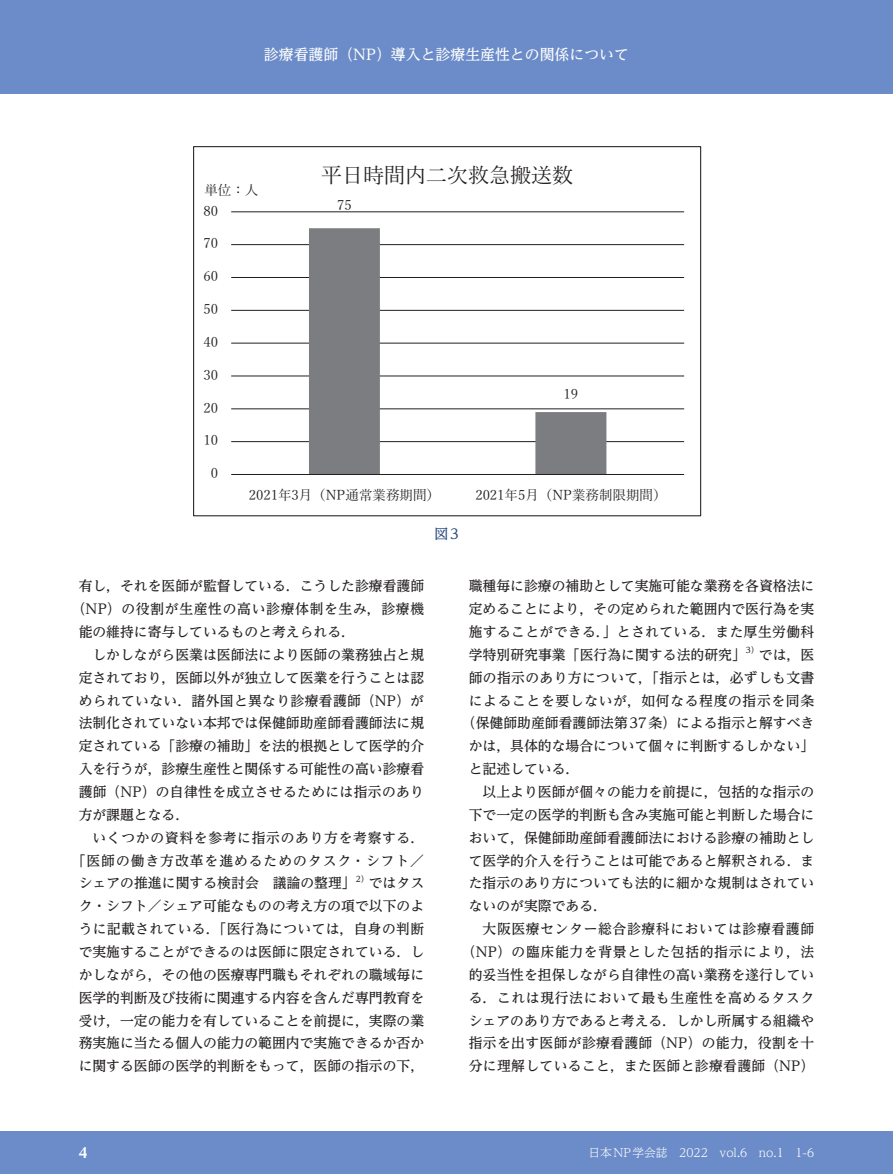
<style>
.page{position:relative;width:893px;height:1174px;background:#fff}
.page>*{position:absolute;margin:0;border:0;box-sizing:border-box;transform-origin:0 0}
.t1{font:21px "Yu Mincho";color:#231f20}
.t2{font:500 14.85px "UD Reimin Pr 6 N";color:#fff}
.t3{font:500 13.8px/22.8px "UD Reimin Pr 6 N";color:#231f20;text-align:justify}
.t4{font:500 13.8px "UD Reimin Pr 6 N";letter-spacing:.025em;color:#231f20}
.t5{font:500 13.8px "UD Reimin Pr 6 N";letter-spacing:.05em;color:#231f20}
.t6{font:500 13.8px "UD Reimin Pr 6 N";letter-spacing:.045em;color:#231f20}
.t7{font:500 13.8px "UD Reimin Pr 6 N";letter-spacing:.07em;color:#231f20}
.t8{font:500 13.8px "UD Reimin Pr 6 N";color:#2e4d7e}
.t9{font:800 13.8px "UD Reimin Pr 6 N";color:#fff}
.t10{font:13.5px "Yu Mincho";color:#231f20}
.t11{font:300 11.7px "UD Reimin Pr 6 N";color:#fff}
.t12{font:500 8.1px "UD Reimin Pr 6 N";color:#231f20}
</style>
<div class="page">
<div style="left:0;top:1131px;width:893px;height:43px;background:#6b8cc8"></div>
<div style="left:0;top:0;width:893px;height:94px;background:#6b8cc8"></div>
<hr style="left:231px;top:441px;width:453px;height:1px;background:#231f20">
<hr style="left:231px;top:408px;width:453px;height:1px;background:#231f20">
<hr style="left:231px;top:376px;width:453px;height:1px;background:#231f20">
<hr style="left:231px;top:343px;width:453px;height:1px;background:#231f20">
<hr style="left:231px;top:310px;width:453px;height:1px;background:#231f20">
<hr style="left:231px;top:277px;width:453px;height:1px;background:#231f20">
<hr style="left:231px;top:244px;width:453px;height:1px;background:#231f20">
<hr style="left:231px;top:211px;width:453px;height:1px;background:#231f20">
<svg style="left:309px;top:228px;width:297px;height:246px"></svg>
<hr style="left:231px;top:474px;width:453px;height:1px;background:#231f20">
<p class="t2" style="left:264px;top:42px;width:367px">診療看護師（NP）導入と診療生産性との関係について</p>
<p class="t10" style="left:204px;top:178px;width:55px">単位：人</p>
<p class="t10" style="left:203px;top:198px;width:16px">80</p>
<p class="t10" style="left:203px;top:231px;width:16px">70</p>
<p class="t10" style="left:203px;top:264px;width:16px">60</p>
<p class="t10" style="left:203px;top:297px;width:16px">50</p>
<p class="t10" style="left:203px;top:329px;width:16px">40</p>
<p class="t10" style="left:203px;top:362px;width:16px">30</p>
<p class="t10" style="left:203px;top:395px;width:16px">20</p>
<p class="t10" style="left:203px;top:428px;width:16px">10</p>
<p class="t10" style="left:211px;top:461px;width:9px">0</p>
<h1 class="t1" style="left:321px;top:156px;width:253px">平日時間内二次救急搬送数</h1>
<p class="t10" style="left:337px;top:193px;width:16px">75</p>
<p class="t10" style="left:564px;top:381px;width:16px">19</p>
<p class="t10" style="left:249px;top:482px;width:193px">2021年3月（NP通常業務期間）</p>
<p class="t10" style="left:475px;top:482px;width:193px">2021年5月（NP業務制限期間）</p>
<p class="t8" style="left:434px;top:522px;width:39px">図3　</p>
<p class="t3" style="left:79px;top:574px;width:347px">有し，それを医師が監督している．こうした診療看護師</p>
<p class="t5" style="left:72px;top:597px;width:354px">（NP）の役割が生産性の高い診療体制を生み，診療機</p>
<p class="t3" style="left:79px;top:620px;width:278px">能の維持に寄与しているものと考えられる．</p>
<p class="t3" style="left:92px;top:643px;width:333px">しかしながら医業は医師法により医師の業務独占と規</p>
<p class="t3" style="left:79px;top:665px;width:347px">定されており，医師以外が独立して医業を行うことは認</p>
<p class="t4" style="left:79px;top:689px;width:347px">められていない．諸外国と異なり診療看護師（NP）が</p>
<p class="t3" style="left:79px;top:711px;width:347px">法制化されていない本邦では保健師助産師看護師法に規</p>
<p class="t3" style="left:79px;top:734px;width:347px">定されている「診療の補助」を法的根拠として医学的介</p>
<p class="t3" style="left:79px;top:757px;width:347px">入を行うが，診療生産性と関係する可能性の高い診療看</p>
<p class="t4" style="left:79px;top:780px;width:347px">護師（NP）の自律性を成立させるためには指示のあり</p>
<p class="t3" style="left:79px;top:803px;width:112px">方が課題となる．</p>
<p class="t5" style="left:92px;top:826px;width:333px">いくつかの資料を参考に指示のあり方を考察する．</p>
<p class="t7" style="left:72px;top:849px;width:354px">「医師の働き方改革を進めるためのタスク・シフト／</p>
<p class="t3" style="left:79px;top:871px;width:279px">シェアの推進に関する検討会　議論の整理」</p>
<p class="t12" style="left:356px;top:872px;width:15px">2）</p>
<p class="t3" style="left:79px;top:871px;width:347px;text-indent:290px">ではタスク・シフト／シェア可能なものの考え方の項で以下のように記載されている．「医行為については，自身の判断で実施することができるのは医師に限定されている．しかしながら，その他の医療専門職もそれぞれの職域毎に医学的判断及び技術に関連する内容を含んだ専門教育を受け，一定の能力を有していることを前提に，実際の業務実施に当たる個人の能力の範囲内で実施できるか否かに関する医師の医学的判断をもって，医師の指示の下，</p>
<p class="t3" style="left:469px;top:574px;width:347px">職種毎に診療の補助として実施可能な業務を各資格法に定めることにより，その定められた範囲内で医行為を実施することができる．」とされている．また厚生労働科学特別研究事業「医行為に関する法的研究」</p>
<p class="t12" style="left:746px;top:643px;width:15px">3）</p>
<p class="t3" style="left:759px;top:643px;width:57px">では，医</p>
<p class="t4" style="left:469px;top:666px;width:347px">師の指示のあり方について，「指示とは，必ずしも文書</p>
<p class="t6" style="left:469px;top:689px;width:347px">によることを要しないが，如何なる程度の指示を同条</p>
<p class="t3" style="left:462px;top:711px;width:354px">（保健師助産師看護師法第37条）による指示と解すべき</p>
<p class="t3" style="left:469px;top:734px;width:347px">かは，具体的な場合について個々に判断するしかない」</p>
<p class="t3" style="left:469px;top:757px;width:112px">と記述している．</p>
<p class="t3" style="left:483px;top:780px;width:333px">以上より医師が個々の能力を前提に，包括的な指示の</p>
<p class="t3" style="left:469px;top:803px;width:347px">下で一定の医学的判断も含み実施可能と判断した場合に</p>
<p class="t3" style="left:469px;top:825px;width:347px">おいて，保健師助産師看護師法における診療の補助とし</p>
<p class="t3" style="left:469px;top:848px;width:347px">て医学的介入を行うことは可能であると解釈される．ま</p>
<p class="t3" style="left:469px;top:871px;width:347px">た指示のあり方についても法的に細かな規制はされてい</p>
<p class="t3" style="left:469px;top:894px;width:140px">ないのが実際である．</p>
<p class="t6" style="left:483px;top:917px;width:333px">大阪医療センター総合診療科においては診療看護師</p>
<p class="t5" style="left:462px;top:940px;width:354px">（NP）の臨床能力を背景とした包括的指示により，法</p>
<p class="t3" style="left:469px;top:963px;width:347px">的妥当性を担保しながら自律性の高い業務を遂行してい</p>
<p class="t6" style="left:469px;top:986px;width:347px">る．これは現行法において最も生産性を高めるタスク</p>
<p class="t3" style="left:469px;top:1008px;width:347px">シェアのあり方であると考える．しかし所属する組織や</p>
<p class="t4" style="left:469px;top:1032px;width:347px">指示を出す医師が診療看護師（NP）の能力，役割を十</p>
<p class="t4" style="left:469px;top:1054px;width:347px">分に理解していること，また医師と診療看護師（NP）</p>
<p class="t9" style="left:79px;top:1141px;width:10px">4</p>
<p class="t11" style="left:588px;top:1143px;width:227px">日本NP学会誌　2022　vol.6　no.1　1-6</p>
</div>
